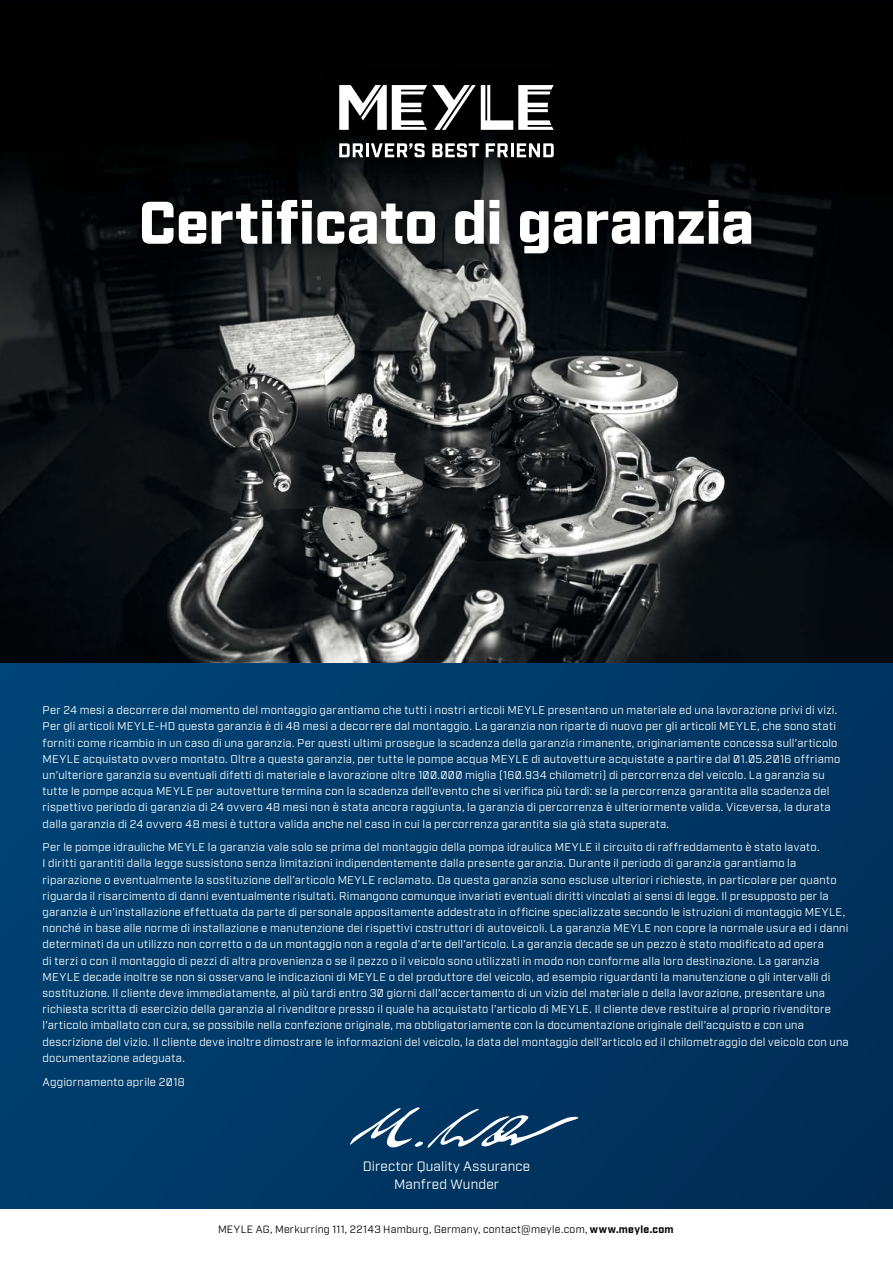
<style>
.page{position:relative;width:893px;height:1263px;background:#fff}
.page>*{position:absolute;margin:0;border:0;box-sizing:border-box;transform-origin:0 0}
.t1{font:900 60px "Industry Meyle";letter-spacing:-.005em;color:#fff}
.t2{font:13.5px/18px "Industry Meyle";letter-spacing:.015em;color:#fff;text-align:center}
.t3{font:11.25px/16.2px "Industry Meyle";letter-spacing:.02em;color:#fff}
.t4{font:10.5px "Industry Meyle";letter-spacing:.03em;color:#000}
.s1{font-weight:700}
</style>
<div class="page">
<img style="left:0;top:0;width:893px;height:663px">
<div style="left:0;top:663px;width:893px;height:573px;background:linear-gradient(to right,#014173,#01315b)"></div>
<svg style="left:123px;top:180px;width:648px;height:93px;background:#0f1214"></svg>
<svg style="left:350px;top:1107px;width:228px;height:43px;background:#2b577c"></svg>
<div style="left:324px;top:69px;width:245px;height:104px;background:#000"></div>
<svg style="left:339px;top:85px;width:215px;height:45px"></svg>
<svg style="left:339px;top:143px;width:24px;height:14px"></svg>
<hr style="left:366px;top:143px;width:3px;height:14px;background:#fff">
<svg style="left:371px;top:143px;width:54px;height:14px"></svg>
<svg style="left:432px;top:143px;width:47px;height:14px"></svg>
<svg style="left:486px;top:143px;width:68px;height:14px"></svg>
<div style="left:0;top:1210px;width:893px;height:53px;background:#fff"></div>
<h1 class="t1" style="left:139px;top:187px;width:617px">Certificato di garanzia</h1>
<p class="t3" style="left:43px;top:702px;width:799px">Per 24 mesi a decorrere dal momento del montaggio garantiamo che tutti i nostri articoli MEYLE presentano un materiale ed una lavorazione privi di vizi.<br>Per gli articoli MEYLE-HD questa garanzia è di 48 mesi a decorrere dal montaggio. La garanzia non riparte di nuovo per gli articoli MEYLE, che sono stati forniti come ricambio in un caso di una garanzia. Per questi ultimi prosegue la scadenza della garanzia rimanente, originariamente concessa sull’articolo MEYLE acquistato ovvero montato. Oltre a questa garanzia, per tutte le pompe acqua MEYLE di autovetture acquistate a partire dal 01.05.2016 offriamo un’ulteriore garanzia su eventuali difetti di materiale e lavorazione oltre 100.000 miglia (160.934 chilometri) di percorrenza del veicolo. La garanzia su tutte le pompe acqua MEYLE per autovetture termina con la scadenza dell’evento che si verifica più tardi: se la percorrenza garantita alla scadenza del rispettivo periodo di garanzia di 24 ovvero 48 mesi non è stata ancora raggiunta, la garanzia di percorrenza è ulteriormente valida. Viceversa, la durata dalla garanzia di 24 ovvero 48 mesi è tuttora valida anche nel caso in cui la percorrenza garantita sia già stata superata.</p>
<p class="t3" style="left:43px;top:839px;width:808px">Per le pompe idrauliche MEYLE la garanzia vale solo se prima del montaggio della pompa idraulica MEYLE il circuito di raffreddamento è stato lavato.<br>I diritti garantiti dalla legge sussistono senza limitazioni indipendentemente dalla presente garanzia. Durante il periodo di garanzia garantiamo la riparazione o eventualmente la sostituzione dell’articolo MEYLE reclamato. Da questa garanzia sono escluse ulteriori richieste, in particolare per quanto riguarda il risarcimento di danni eventualmente risultati. Rimangono comunque invariati eventuali diritti vincolati ai sensi di legge. Il presupposto per la garanzia è un’installazione effettuata da parte di personale appositamente addestrato in officine specializzate secondo le istruzioni di montaggio MEYLE, nonché in base alle norme di installazione e manutenzione dei rispettivi costruttori di autoveicoli. La garanzia MEYLE non copre la normale usura ed i danni determinati da un utilizzo non corretto o da un montaggio non a regola d’arte dell’articolo. La garanzia decade se un pezzo è stato modificato ad opera<br>di terzi o con il montaggio di pezzi di altra provenienza o se il pezzo o il veicolo sono utilizzati in modo non conforme alla loro destinazione. La garanzia MEYLE decade inoltre se non si osservano le indicazioni di MEYLE o del produttore del veicolo, ad esempio riguardanti la manutenzione o gli intervalli di sostituzione. Il cliente deve immediatamente, al più tardi entro 30 giorni dall’accertamento di un vizio del materiale o della lavorazione, presentare una richiesta scritta di esercizio della garanzia al rivenditore presso il quale ha acquistato l’articolo di MEYLE. Il cliente deve restituire al proprio rivenditore l’articolo imballato con cura, se possibile nella confezione originale, ma obbligatoriamente con la documentazione originale dell’acquisto e con una descrizione del vizio. Il cliente deve inoltre dimostrare le informazioni del veicolo, la data del montaggio dell’articolo ed il chilometraggio del veicolo con una documentazione adeguata.</p>
<p class="t3" style="left:43px;top:1074px;width:144px">Aggiornamento aprile 2018</p>
<p class="t2" style="left:363px;top:1157px;width:169px">Director Quality Assurance<br>Manfred Wunder</p>
<p class="t4" style="left:218px;top:1223px;width:457px">MEYLE AG, Merkurring 111, 22143 Hamburg, Germany, contact@meyle.com, <span class="s1">www.meyle.com</span></p>
</div>
